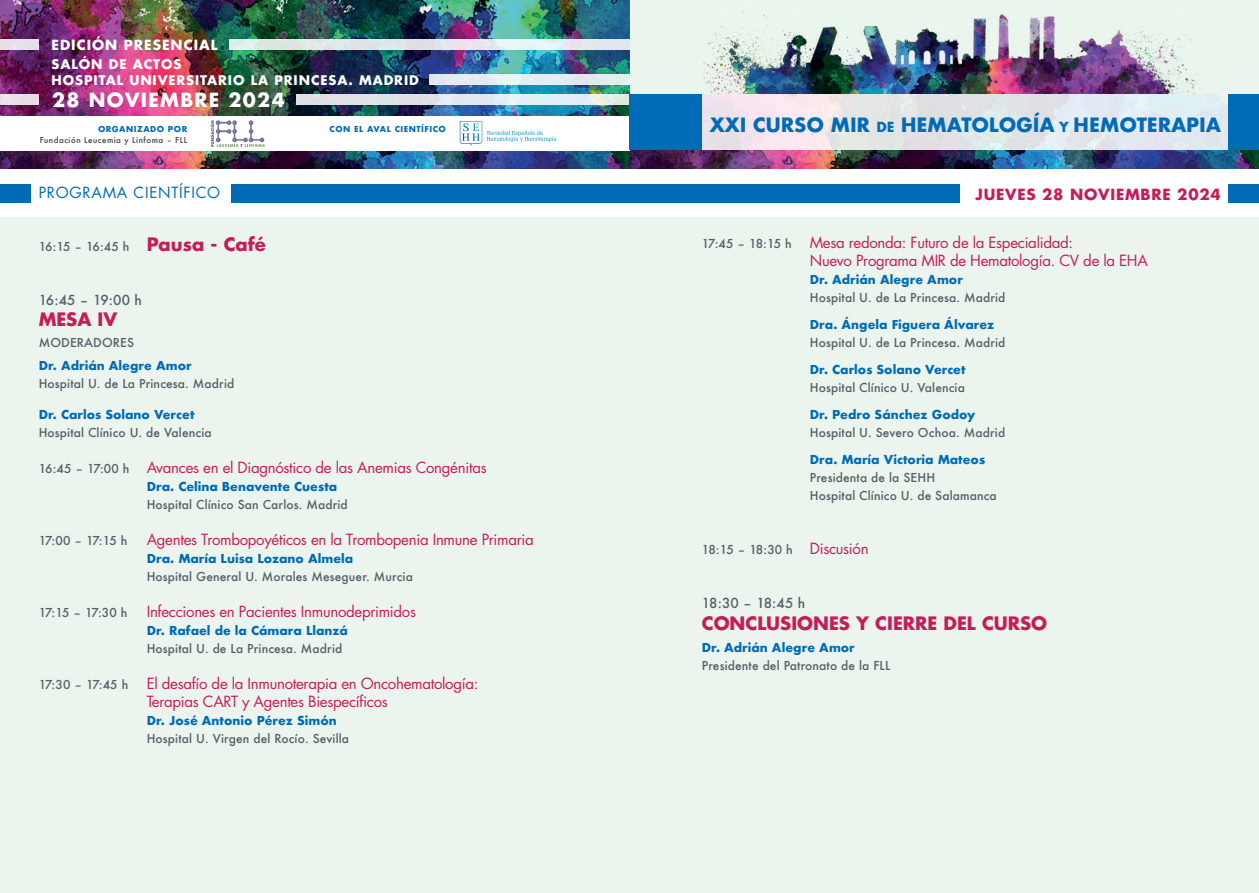
<style>
.page{position:relative;width:1259px;height:893px;background:#fff}
.page>*{position:absolute;margin:0;border:0;box-sizing:border-box;transform-origin:0 0}
.t1{font:700 19.2px "Futura";letter-spacing:-.01em;color:#006bb6}
.t2{font:700 19.05px "Futura Std";letter-spacing:.07em;color:#fff}
.t3{font:700 18px "Futura Std";color:#c61c57}
.t4{font:15px/18px "Futura Std";letter-spacing:-.02em;color:#c61c57}
.t5{font:700 15px "Futura Std";letter-spacing:.05em;color:#c61c57}
.t6{font:15px "Futura Std";letter-spacing:.05em;color:#006bb6}
.t7{font:700 13.65px "Futura Std";letter-spacing:.07em;color:#fff}
.t8{font:500 13.5px "Futura";letter-spacing:-.025em;color:#536068}
.t9{font:700 12.9px/15.5px "Futura Std";letter-spacing:.07em;color:#fff}
.t10{font:500 12px/18px "Futura";letter-spacing:.01em;color:#536068}
.t11{font:700 12px "Futura";color:#006bb6}
.t12{font:700 7.95px "Futura";letter-spacing:.06em;color:#006bb6}
.t13{font:500 7.95px "Futura";letter-spacing:.06em;color:#414042}
.s1{font-size:13.5px}
.s2{font-family:"Futura Std";font-weight:700;font-size:18px;color:#c61c57}
.s3{font-family:"Futura";font-weight:500;font-size:12px;color:#536068}
.s4{font-family:"Futura Std";font-weight:400;font-size:15px;color:#c61c57}
</style>
<div class="page">
<div style="left:629px;top:0;width:630px;height:168px;background:#ebf5ed"></div>
<img style="left:702px;top:10px;width:516px;height:85px">
<img style="left:0;top:0;width:629px;height:168px">
<img style="left:629px;top:150px;width:630px;height:18px">
<svg style="left:702px;top:95px;width:526px;height:55px;fill:#e2e7eb"></svg>
<svg style="left:229px;top:40px;width:400px;height:10px;background:#e2e8ea"></svg>
<div style="left:0;top:116px;width:629px;height:34px;background:#fff"></div>
<svg style="left:296px;top:94px;width:333px;height:11px;background:#e0e8ec"></svg>
<div style="left:429px;top:74px;width:200px;height:11px;background:#e1eef3"></div>
<div style="left:0;top:40px;width:38px;height:10px;background:#e7dfe7"></div>
<div style="left:0;top:94px;width:38px;height:11px;background:#eadfe6"></div>
<div style="left:193px;top:116px;width:89px;height:35px;background:#fff"></div>
<svg style="left:210px;top:120px;width:55px;height:27px"></svg>
<svg style="left:460px;top:121px;width:96px;height:24px"></svg>
<div style="left:629px;top:94px;width:73px;height:56px;background:#006bb6"></div>
<div style="left:1228px;top:95px;width:31px;height:55px;background:#006bb6"></div>
<div style="left:0;top:217px;width:1259px;height:676px;background:#ebf5ed"></div>
<div style="left:888px;top:0;width:81px;height:28px;background:#ebf5ed"></div>
<div style="left:232px;top:184px;width:728px;height:19px;background:#006bb6"></div>
<div style="left:1228px;top:184px;width:31px;height:19px;background:#006bb6"></div>
<div style="left:0;top:184px;width:30px;height:19px;background:#006bb6"></div>
<p class="t7" style="left:52px;top:36px;width:167px">EDICIÓN PRESENCIAL</p>
<p class="t9" style="left:52px;top:56px;width:369px">SALÓN DE ACTOS<br>HOSPITAL UNIVERSITARIO LA PRINCESA. MADRID</p>
<h2 class="t2" style="left:52px;top:87px;width:234px">28 NOVIEMBRE 2024</h2>
<p class="t12" style="left:98px;top:123px;width:91px">ORGANIZADO POR</p>
<p class="t12" style="left:329px;top:123px;width:118px">CON EL AVAL CIENTÍFICO</p>
<p class="t13" style="left:40px;top:134px;width:149px">Fundación Leucemia y Linfoma – FLL</p>
<h1 class="t1" style="left:709px;top:110px;width:513px">XXI CURSO MIR <span class="s1">DE</span> HEMATOLOGÍA <span class="s1">Y</span> HEMOTERAPIA</h1>
<p class="t6" style="left:39px;top:183px;width:183px">PROGRAMA CIENTÍFICO</p>
<p class="t5" style="left:975px;top:184px;width:246px">JUEVES 28 NOVIEMBRE 2024</p>
<p class="t10" style="left:39px;top:237px;width:229px">16:15 – 16:45 h <span class="s2">Pausa - Café</span></p>
<p class="t8" style="left:39px;top:290px;width:105px">16:45 – 19:00 h</p>
<h3 class="t3" style="left:39px;top:307px;width:80px">MESA IV</h3>
<p class="t10" style="left:39px;top:333px;width:97px">MODERADORES</p>
<p class="t11" style="left:39px;top:356px;width:155px">Dr. Adrián Alegre Amor</p>
<p class="t10" style="left:39px;top:374px;width:197px">Hospital U. de La Princesa. Madrid</p>
<p class="t11" style="left:39px;top:406px;width:157px">Dr. Carlos Solano Vercet</p>
<p class="t10" style="left:39px;top:423px;width:174px">Hospital Clínico U. de Valencia</p>
<p class="t4" style="left:39px;top:459px;width:449px"><span class="s3">16:45 – 17:00 h</span> Avances en el Diagnóstico de las Anemias Congénitas</p>
<p class="t11" style="left:147px;top:478px;width:192px">Dra. Celina Benavente Cuesta</p>
<p class="t10" style="left:147px;top:495px;width:203px">Hospital Clínico San Carlos. Madrid</p>
<p class="t10" style="left:39px;top:531px;width:90px">17:00 – 17:15 h</p>
<p class="t4" style="left:147px;top:531px;width:389px">Agentes Trombopoyéticos en la Trombopenia Inmune Primaria</p>
<p class="t11" style="left:147px;top:550px;width:208px">Dra. María Luisa Lozano Almela</p>
<p class="t10" style="left:147px;top:567px;width:268px">Hospital General U. Morales Meseguer. Murcia</p>
<p class="t10" style="left:39px;top:603px;width:90px">17:15 – 17:30 h</p>
<p class="t4" style="left:147px;top:603px;width:271px">Infecciones en Pacientes Inmunodeprimidos</p>
<p class="t11" style="left:147px;top:622px;width:203px">Dr. Rafael de la Cámara Llanzá</p>
<p class="t10" style="left:147px;top:639px;width:197px">Hospital U. de La Princesa. Madrid</p>
<p class="t4" style="left:147px;top:675px;width:333px;text-indent:-108px"><span class="s3">17:30 – 17:45 h</span> El desafío de la Inmunoterapia en Oncohematología:<br>Terapias CART y Agentes Biespecíficos</p>
<p class="t11" style="left:147px;top:712px;width:191px">Dr. José Antonio Pérez Simón</p>
<p class="t10" style="left:147px;top:729px;width:204px">Hospital U. Virgen del Rocío. Sevilla</p>
<p class="t4" style="left:810px;top:234px;width:339px;text-indent:-108px"><span class="s3">17:45 – 18:15 h</span> Mesa redonda: Futuro de la Especialidad:<br>Nuevo Programa MIR de Hematología. CV de la EHA</p>
<p class="t11" style="left:810px;top:271px;width:155px">Dr. Adrián Alegre Amor</p>
<p class="t10" style="left:810px;top:288px;width:197px">Hospital U. de La Princesa. Madrid</p>
<p class="t11" style="left:810px;top:316px;width:186px">Dra. Ángela Figuera Álvarez</p>
<p class="t10" style="left:810px;top:333px;width:197px">Hospital U. de La Princesa. Madrid</p>
<p class="t11" style="left:810px;top:361px;width:157px">Dr. Carlos Solano Vercet</p>
<p class="t10" style="left:810px;top:378px;width:157px">Hospital Clínico U. Valencia</p>
<p class="t11" style="left:810px;top:406px;width:167px">Dr. Pedro Sánchez Godoy</p>
<p class="t10" style="left:810px;top:423px;width:197px">Hospital U. Severo Ochoa. Madrid</p>
<p class="t11" style="left:810px;top:451px;width:177px">Dra. María Victoria Mateos</p>
<p class="t10" style="left:810px;top:468px;width:188px">Presidenta de la SEHH<br>Hospital Clínico U. de Salamanca</p>
<p class="t10" style="left:702px;top:540px;width:168px">18:15 – 18:30 h <span class="s4">Discusión</span></p>
<p class="t8" style="left:702px;top:594px;width:105px">18:30 – 18:45 h</p>
<h3 class="t3" style="left:702px;top:611px;width:347px">CONCLUSIONES Y CIERRE DEL CURSO</h3>
<p class="t11" style="left:702px;top:639px;width:155px">Dr. Adrián Alegre Amor</p>
<p class="t10" style="left:702px;top:657px;width:190px">Presidente del Patronato de la FLL</p>
</div>
